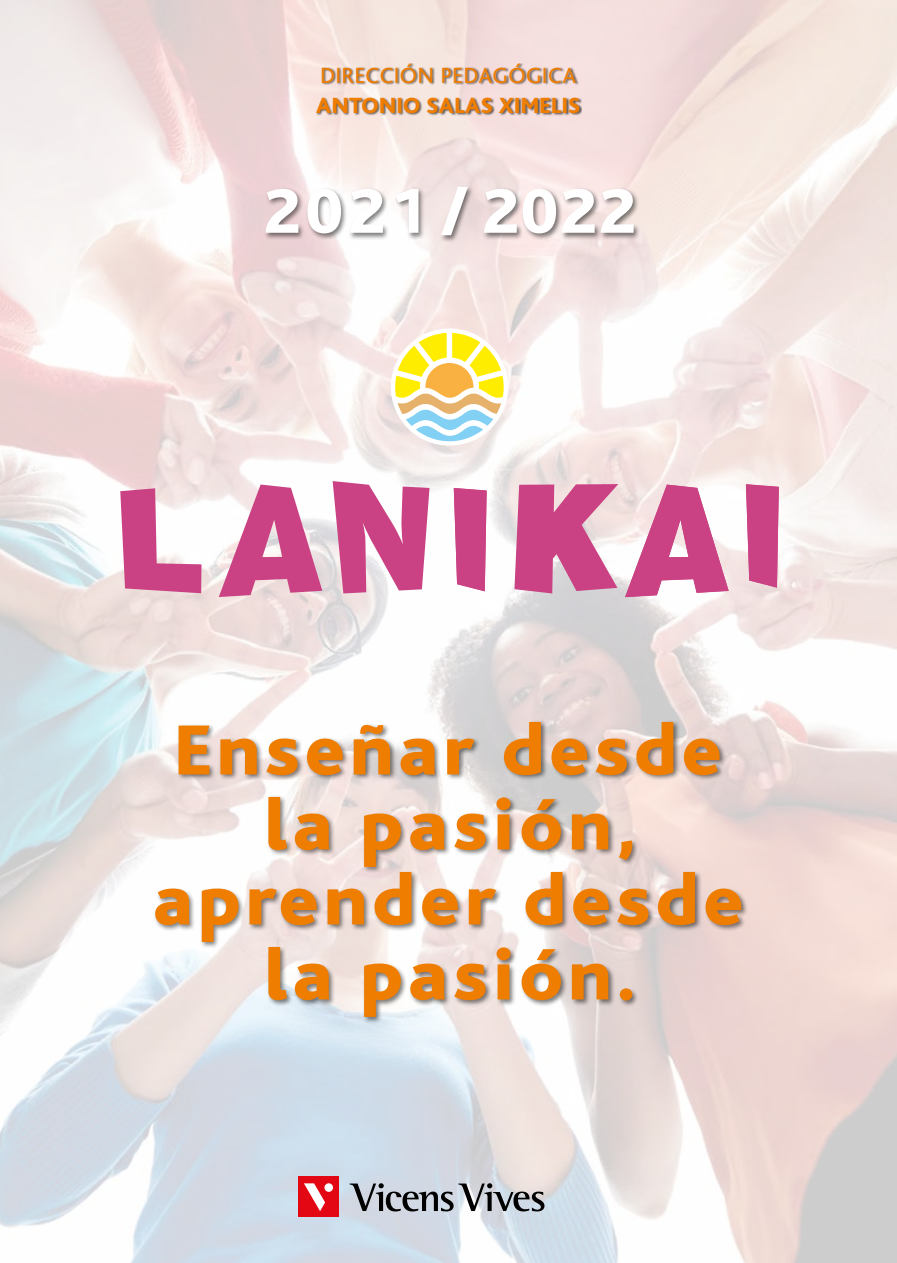
<style>
.page{position:relative;width:897px;height:1263px;background:#fff}
.page>*{position:absolute;margin:0;border:0;box-sizing:border-box;transform-origin:0 0}
.t1{font:800 74.1px/75px "Bliss";letter-spacing:.06em;color:#ef7d00;text-align:center;scale:1.05 1}
.t2{font:800 66px "Bliss";letter-spacing:.055em;color:#fff}
.t3{font:22.95px "Bliss";letter-spacing:.02em;color:#ef7d00}
.t4{font:800 22.95px "Bliss";letter-spacing:.02em;color:#ef7d00}
</style>
<div class="page">
<img style="left:0;top:0;width:897px;height:1263px">
<svg style="left:349px;top:1183px;width:195px;height:28px;background:#999da3"></svg>
<div style="left:298px;top:1176px;width:41px;height:40px;background:#e30613"></div>
<svg style="left:304px;top:1183px;width:21px;height:28px"></svg>
<div style="left:324px;top:1183px;width:9px;height:9px;background:#fff;border-radius:50%"></div>
<div style="left:391px;top:328px;width:117px;height:118px;background:#fff;border-radius:50%"></div>
<svg style="left:395px;top:333px;width:108px;height:108px"></svg>
<div style="left:315px;top:63px;width:267px;height:53px;background:#000;opacity:.6"></div>
<div style="left:264px;top:185px;width:377px;height:58px;background:#000;opacity:.5"></div>
<svg style="left:120px;top:488px;width:81px;height:105px"></svg>
<svg style="left:219px;top:484px;width:103px;height:113px"></svg>
<svg style="left:625px;top:484px;width:103px;height:113px"></svg>
<svg style="left:332px;top:481px;width:97px;height:112px"></svg>
<svg style="left:514px;top:484px;width:104px;height:109px;background:#d4719f"></svg>
<svg style="left:454px;top:488px;width:32px;height:103px;background:#ce528d"></svg>
<svg style="left:746px;top:484px;width:32px;height:104px;background:#ce528c"></svg>
<div style="left:153px;top:720px;width:595px;height:304px;background:#000;opacity:.5"></div>
<p class="t3" style="left:320px;top:63px;width:258px">DIRECCIÓN PEDAGÓGICA</p>
<p class="t4" style="left:316px;top:93px;width:265px">ANTONIO SALAS XIMELIS</p>
<p class="t2" style="left:263px;top:177px;width:374px">2021 / 2022</p>
<p class="t1" style="left:153px;top:714px;width:564px">Enseñar desde la pasión, aprender desde la pasión.</p>
</div>
